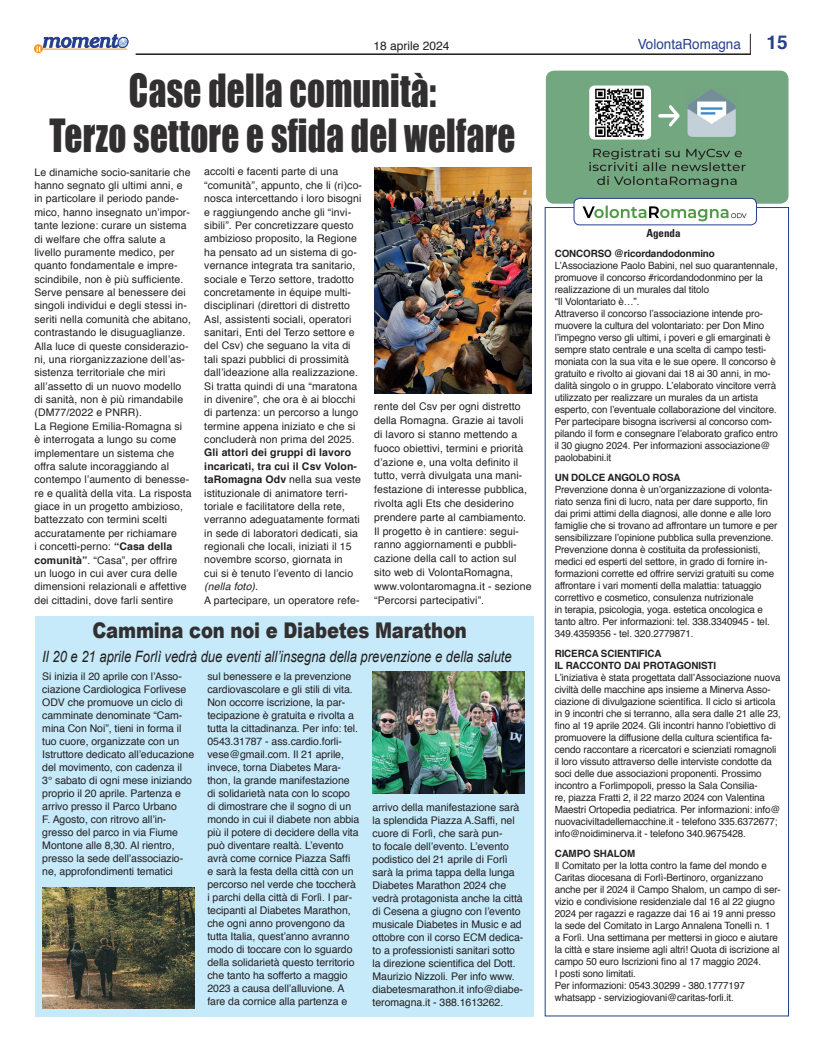
<style>
.page{position:relative;width:823px;height:1049px;background:#fff}
.page>*{position:absolute;margin:0;border:0;box-sizing:border-box;transform-origin:0 0}
.t1{font:42px/45px "Impact";letter-spacing:.01em;color:#312f30;text-align:center;scale:.83 1}
.t2{font:900 21.6px "Arial";letter-spacing:-.01em;color:#312f30;scale:.83 1}
.t3{font:700 19px "Helvetica";color:#253f8e}
.t4{font:italic 15.6px "Arial";color:#231f20;scale:.83 1}
.t5{font:14px "Helvetica";color:#253f8e;scale:.96 1}
.t6{font:12px "Helvetica";color:#231f20}
.t7{font:700 condensed 11px "Univers LT Std";color:#231f20}
.t8{font:10.5px/13.4px "Helvetica";letter-spacing:.01em;color:#231f20}
.t9{font:italic 10.5px "Helvetica";letter-spacing:.01em;color:#231f20}
.t10{font:10px/12px "Helvetica";letter-spacing:-.01em;color:#231f20}
.t11{font:700 10px/12px "Helvetica";letter-spacing:-.01em;color:#231f20}
.s1{font-weight:700}
</style>
<div class="page">
<hr style="left:136px;top:54px;width:614px;height:1px;background:#231f20">
<svg style="left:34px;top:44px;width:9px;height:9px"></svg>
<svg style="left:749px;top:34px;width:1px;height:20px"></svg>
<div style="left:545px;top:71px;width:243px;height:133px;background:#73a780;border-radius:9px"></div>
<div style="left:589px;top:86px;width:61px;height:54px;background:#fff;border-radius:5px"></div>
<img style="left:595px;top:88px;width:49px;height:49px">
<img style="left:687px;top:89px;width:49px;height:48px">
<svg style="left:658px;top:105px;width:21px;height:22px"></svg>
<svg style="left:589px;top:148px;width:156px;height:39px"></svg>
<img style="left:574px;top:198px;width:182px;height:27px">
<div style="left:573px;top:198px;width:183px;height:27px;border:1px solid #253f8e;border-radius:6px"></div>
<svg style="left:36px;top:34px;width:488px;height:134px"></svg>
<div style="left:35px;top:616px;width:498px;height:400px;background:#c6eafa"></div>
<img style="left:374px;top:168px;width:157px;height:225px">
<img style="left:42px;top:887px;width:152px;height:122px">
<img style="left:372px;top:672px;width:152px;height:121px">
<p class="t6" style="left:373px;top:40px;width:78px">18 aprile 2024</p>
<h3 class="t5" style="left:637px;top:38px;width:109px">VolontaRomagna</h3>
<h3 class="t3" style="left:766px;top:34px;width:23px">15</h3>
<h1 class="t1" style="left:50px;top:68px;width:562px">Case della comunità:<br>Terzo settore e sfida del welfare</h1>
<p class="t8" style="left:34px;top:166px;width:159px">Le dinamiche socio-sanitarie che hanno segnato gli ultimi anni, e in particolare il periodo pande&shy;mico, hanno insegnato un’impor&shy;tante lezione: curare un sistema di welfare che offra salute a livello puramente medico, per quanto fondamentale e impre&shy;scindibile, non è più sufficiente.<br>Serve pensare al benessere dei singoli individui e degli stessi in&shy;seriti nella comunità che abitano, contrastando le disuguaglianze.<br>Alla luce di queste considerazio&shy;ni, una riorganizzazione dell’as&shy;sistenza territoriale che miri all’assetto di un nuovo modello di sanità, non è più rimandabile (DM77/2022 e PNRR).<br>La Regione Emilia-Romagna si<br>è interrogata a lungo su come implementare un sistema che offra salute incoraggiando al contempo l’aumento di benesse&shy;re e qualità della vita. La risposta giace in un progetto ambizioso, battezzato con termini scelti accuratamente per richiamare<br>i concetti-perno: <span class="s1">“Casa della comunità”</span>. “Casa”, per offrire un luogo in cui aver cura delle dimensioni relazionali e affettive dei cittadini, dove farli sentire</p>
<p class="t8" style="left:204px;top:166px;width:159px">accolti e facenti parte di una “comunità”, appunto, che li (ri)co&shy;nosca intercettando i loro bisogni e raggiungendo anche gli “invi&shy;sibili”. Per concretizzare questo ambizioso proposito, la Regione ha pensato ad un sistema di go&shy;vernance integrata tra sanitario, sociale e Terzo settore, tradotto concretamente in équipe multi&shy;disciplinari (direttori di distretto Asl, assistenti sociali, operatori sanitari, Enti del Terzo settore e del Csv) che seguano la vita di tali spazi pubblici di prossimità dall’ideazione alla realizzazione.<br>Si tratta quindi di una “maratona in divenire”, che ora è ai blocchi di partenza: un percorso a lungo termine appena iniziato e che si concluderà non prima del 2025.</p>
<p class="t8" style="left:204px;top:447px;width:158px"><span class="s1">Gli attori dei gruppi di lavoro incaricati, tra cui il Csv Volon&shy;taRomagna Odv</span> nella sua veste istituzionale di animatore terri&shy;toriale e facilitatore della rete, verranno adeguatamente formati in sede di laboratori dedicati, sia regionali che locali, iniziati il 15 novembre scorso, giornata in<br>cui si è tenuto l’evento di lancio</p>
<p class="t9" style="left:204px;top:582px;width:55px">(nella foto).</p>
<p class="t8" style="left:204px;top:594px;width:157px">A partecipare, un operatore refe-</p>
<p class="t8" style="left:374px;top:401px;width:159px;line-height:13.8px">rente del Csv per ogni distretto della Romagna. Grazie ai tavoli di lavoro si stanno mettendo a fuoco obiettivi, termini e priorità d’azione e, una volta definito il tutto, verrà divulgata una mani&shy;festazione di interesse pubblica, rivolta agli Ets che desiderino prendere parte al cambiamento.<br>Il progetto è in cantiere: segui&shy;ranno aggiornamenti e pubbli&shy;cazione della call to action sul sito web di VolontaRomagna, www.volontaromagna.it - sezione “Percorsi partecipativi”.</p>
<h2 class="t2" style="left:92px;top:614px;width:452px">Cammina con noi e Diabetes Marathon</h2>
<p class="t8" style="left:42px;top:670px;width:153px;line-height:13px">Si inizia il 20 aprile con l’Asso&shy;ciazione Cardiologica Forlivese<br>ODV che promuove un ciclo di camminate denominate “Cam&shy;mina Con Noi”, tieni in forma il tuo cuore, organizzate con un<br>Istruttore dedicato all’educazione del movimento, con cadenza il<br>3° sabato di ogni mese iniziando proprio il 20 aprile. Partenza e arrivo presso il Parco Urbano<br>F. Agosto, con ritrovo all’in&shy;gresso del parco in via Fiume<br>Montone alle 8,30. Al rientro, presso la sede dell’associazio&shy;ne, approfondimenti tematici</p>
<p class="t8" style="left:207px;top:670px;width:153px;line-height:13px">sul benessere e la prevenzione cardiovascolare e gli stili di vita.<br>Non occorre iscrizione, la par&shy;tecipazione è gratuita e rivolta a tutta la cittadinanza. Per info: tel.<br>0543.31787 - ass.cardio.forli&shy;vese@gmail.com. Il 21 aprile, invece, torna Diabetes Mara&shy;thon, la grande manifestazione di solidarietà nata con lo scopo di dimostrare che il sogno di un mondo in cui il diabete non abbia più il potere di decidere della vita può diventare realtà. L’evento avrà come cornice Piazza Saffi<br>e sarà la festa della città con un percorso nel verde che toccherà i parchi della città di Forlì. I par&shy;tecipanti al Diabetes Marathon, che ogni anno provengono da tutta Italia, quest’anno avranno modo di toccare con lo sguardo della solidarietà questo territorio che tanto ha sofferto a maggio<br>2023 a causa dell’alluvione. A fare da cornice alla partenza e</p>
<h3 class="t4" style="left:42px;top:647px;width:566px">Il 20 e 21 aprile Forlì vedrà due eventi all’insegna della prevenzione e della salute</h3>
<p class="t8" style="left:372px;top:801px;width:152px;line-height:13px">arrivo della manifestazione sarà la splendida Piazza A.Saffi, nel cuore di Forlì, che sarà pun-<br>to focale dell’evento. L’evento podistico del 21 aprile di Forlì sarà la prima tappa della lunga<br>Diabetes Marathon 2024 che vedrà protagonista anche la città di Cesena a giugno con l’evento musicale Diabetes in Music e ad ottobre con il corso ECM dedica&shy;to a professionisti sanitari sotto la direzione scientifica del Dott.<br>Maurizio Nizzoli. Per info www. diabetesmarathon.it info@diabe&shy;teromagna.it - 388.1613262.</p>
<p class="t7" style="left:646px;top:226px;width:36px">Agenda</p>
<p class="t11" style="left:554px;top:249px;width:162px">CONCORSO @ricordandodonmino</p>
<p class="t10" style="left:554px;top:261px;width:225px">L’Associazione Paolo Babini, nel suo quarantennale, promuove il concorso #ricordandodonmino per la realizzazione di un murales dal titolo<br>“Il Volontariato è…”.<br>Attraverso il concorso l’associazione intende pro&shy;muovere la cultura del volontariato: per Don Mino l’impegno verso gli ultimi, i poveri e gli emarginati è sempre stato centrale e una scelta di campo testi&shy;moniata con la sua vita e le sue opere. Il concorso è gratuito e rivolto ai giovani dai 18 ai 30 anni, in mo&shy;dalità singolo o in gruppo. L’elaborato vincitore verrà utilizzato per realizzare un murales da un artista esperto, con l’eventuale collaborazione del vincitore.<br>Per partecipare bisogna iscriversi al concorso com&shy;pilando il form e consegnare l’elaborato grafico entro il 30 giugno 2024. Per informazioni associazione@ paolobabini.it</p>
<p class="t11" style="left:554px;top:473px;width:127px">UN DOLCE ANGOLO ROSA</p>
<p class="t10" style="left:554px;top:485px;width:224px">Prevenzione donna è un’organizzazione di volonta&shy;riato senza fini di lucro, nata per dare supporto, fin dai primi attimi della diagnosi, alle donne e alle loro famiglie che si trovano ad affrontare un tumore e per sensibilizzare l’opinione pubblica sulla prevenzione.<br>Prevenzione donna è costituita da professionisti, medici ed esperti del settore, in grado di fornire in&shy;formazioni corrette ed offrire servizi gratuiti su come affrontare i vari momenti della malattia: tatuaggio correttivo e cosmetico, consulenza nutrizionale<br>in terapia, psicologia, yoga. estetica oncologica e tanto altro. Per informazioni: tel. 338.3340945 - tel.<br>349.4359356 - tel. 320.2779871.</p>
<p class="t11" style="left:554px;top:649px;width:163px">RICERCA SCIENTIFICA<br>IL RACCONTO DAI PROTAGONISTI</p>
<p class="t10" style="left:554px;top:673px;width:227px">L’iniziativa è stata progettata dall’Associazione nuova civiltà delle macchine aps insieme a Minerva Asso&shy;ciazione di divulgazione scientifica. Il ciclo si articola in 9 incontri che si terranno, alla sera dalle 21 alle 23, fino al 19 aprile 2024. Gli incontri hanno l’obiettivo di promuovere la diffusione della cultura scientifica fa&shy;cendo raccontare a ricercatori e scienziati romagnoli il loro vissuto attraverso delle interviste condotte da soci delle due associazioni proponenti. Prossimo incontro a Forlimpopoli, presso la Sala Consilia-<br>re, piazza Fratti 2, il 22 marzo 2024 con Valentina Maestri Ortopedia pediatrica. Per informazioni: info@ nuovaciviltadellemacchine.it - telefono 335.6372677; info@noidiminerva.it - telefono 340.9675428.</p>
<p class="t11" style="left:554px;top:849px;width:82px">CAMPO SHALOM</p>
<p class="t10" style="left:554px;top:861px;width:227px">Il Comitato per la lotta contro la fame del mondo e Caritas diocesana di Forlì-Bertinoro, organizzano anche per il 2024 il Campo Shalom, un campo di ser&shy;vizio e condivisione residenziale dal 16 al 22 giugno 2024 per ragazzi e ragazze dai 16 ai 19 anni presso la sede del Comitato in Largo Annalena Tonelli n. 1<br>a Forlì. Una settimana per mettersi in gioco e aiutare la città e stare insieme agli altri! Quota di iscrizione al campo 50 euro Iscrizioni fino al 17 maggio 2024.<br>I posti sono limitati.<br>Per informazioni: 0543.30299 - 380.1777197 whatsapp - serviziogiovani@caritas-forli.it.</p>
</div>
